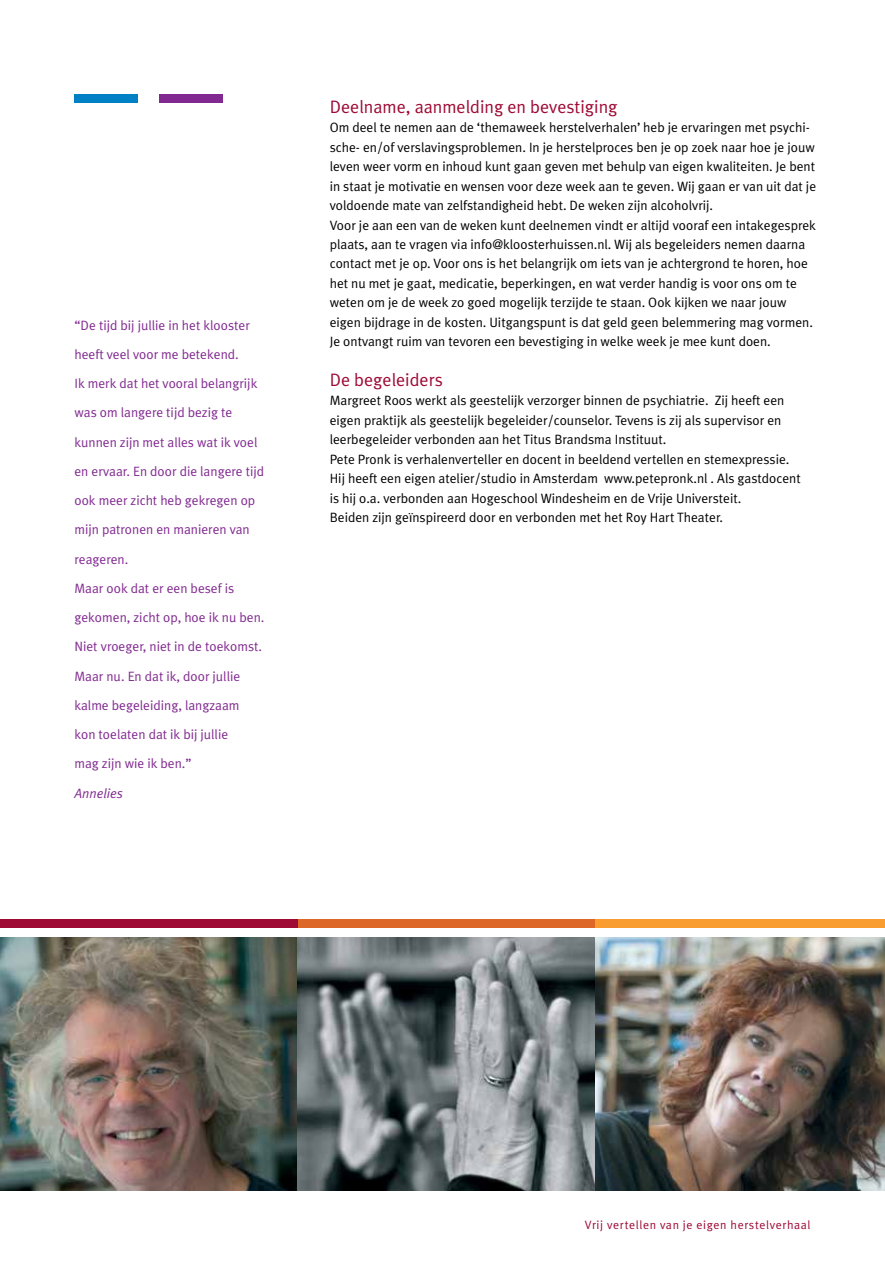
<style>
.page{position:relative;width:885px;height:1263px;background:#fff}
.page>*{position:absolute;margin:0;border:0;box-sizing:border-box;transform-origin:0 0}
.t1{font:18px "Meta Plus Normal";color:#9e0a34}
.t2{font:13.5px/19.5px "Meta Plus Normal";color:#000}
.t3{font:13.5px/29.2px "Meta Plus Normal";color:#812990}
.t4{font:italic 13.5px "Meta Plus Normal";color:#812990}
.t5{font:12px "Meta Plus Normal";letter-spacing:.05em;color:#9e0a34}
</style>
<div class="page">
<div style="left:159px;top:94px;width:64px;height:9px;background:#812990"></div>
<div style="left:74px;top:94px;width:64px;height:9px;background:#0081c6"></div>
<img style="left:0;top:938px;width:298px;height:253px">
<div style="left:0;top:919px;width:298px;height:9px;background:#9e0a34"></div>
<div style="left:298px;top:919px;width:297px;height:9px;background:#dd6727"></div>
<div style="left:595px;top:919px;width:289px;height:9px;background:#f99d31"></div>
<svg style="left:298px;top:938px;width:297px;height:253px"></svg>
<img style="left:595px;top:938px;width:289px;height:253px">
<p class="t3" style="left:74px;top:310px;width:191px">“De tijd bij jullie in het klooster heeft veel voor me betekend.<br>Ik merk dat het vooral belangrijk was om langere tijd bezig te kunnen zijn met alles wat ik voel en ervaar. En door die langere tijd ook meer zicht heb gekregen op mijn patronen en manieren van reageren.<br>Maar ook dat er een besef is gekomen, zicht op, hoe ik nu ben.<br>Niet vroeger, niet in de toekomst.<br>Maar nu. En dat ik, door jullie kalme begeleiding, langzaam<br>kon toelaten dat ik bij jullie<br>mag zijn wie ik ben.”</p>
<p class="t4" style="left:74px;top:785px;width:50px">Annelies</p>
<h1 class="t1" style="left:330px;top:96px;width:289px">Deelname, aanmelding en bevestiging</h1>
<p class="t2" style="left:330px;top:117px;width:488px">Om deel te nemen aan de ‘themaweek herstelverhalen’ heb je ervaringen met psychi&shy;sche- en/of verslavingsproblemen. In je herstelproces ben je op zoek naar hoe je jouw leven weer vorm en inhoud kunt gaan geven met behulp van eigen kwaliteiten. Je bent in staat je motivatie en wensen voor deze week aan te geven. Wij gaan er van uit dat je voldoende mate van zelfstandigheid hebt. De weken zijn alcoholvrij.<br>Voor je aan een van de weken kunt deelnemen vindt er altijd vooraf een intakegesprek plaats, aan te vragen via info@kloosterhuissen.nl. Wij als begeleiders nemen daarna contact met je op. Voor ons is het belangrijk om iets van je achtergrond te horen, hoe het nu met je gaat, medicatie, beperkingen, en wat verder handig is voor ons om te weten om je de week zo goed mogelijk terzijde te staan. Ook kijken we naar jouw eigen bijdrage in de kosten. Uitgangspunt is dat geld geen belemmering mag vormen.<br>Je ontvangt ruim van tevoren een bevestiging in welke week je mee kunt doen.</p>
<h1 class="t1" style="left:330px;top:369px;width:115px">De begeleiders</h1>
<p class="t2" style="left:330px;top:390px;width:472px">Margreet Roos werkt als geestelijk verzorger binnen de psychiatrie. Zij heeft een eigen praktijk als geestelijk begeleider/counselor. Tevens is zij als supervisor en leerbegeleider verbonden aan het Titus Brandsma Instituut.<br>Pete Pronk is verhalenverteller en docent in beeldend vertellen en stemexpressie.<br>Hij heeft een eigen atelier/studio in Amsterdam www.petepronk.nl . Als gastdocent is hij o.a. verbonden aan Hogeschool Windesheim en de Vrije Universteit.<br>Beiden zijn geïnspireerd door en verbonden met het Roy Hart Theater.</p>
<p class="t5" style="left:585px;top:1218px;width:227px">Vrij vertellen van je eigen herstelverhaal</p>
</div>
